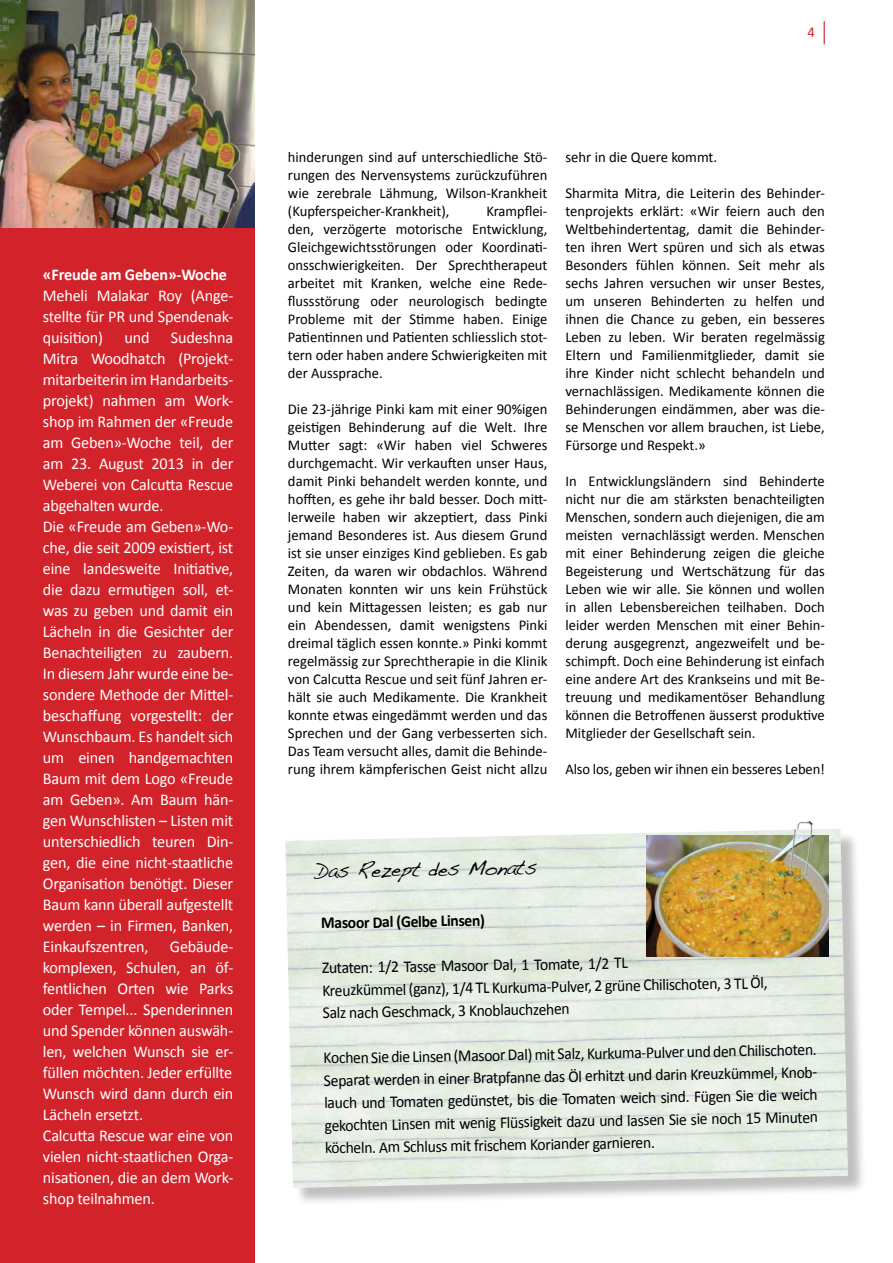
<style>
.page{position:relative;width:893px;height:1263px;background:#fff}
.page>*{position:absolute;margin:0;border:0;box-sizing:border-box;transform-origin:0 0}
.t1{font:21px "Handwriting Dakota";color:#000;scale:.95 1}
.t2{font:16.5px/21px "Calibri";letter-spacing:-.01em;color:#fff}
.t3{font:16.5px/22.5px "Calibri";color:#000;scale:.95 1}
.t4{font:700 16.5px "Calibri";color:#000;scale:.95 1}
.t5{font:700 16.5px "Calibri";letter-spacing:-.01em;color:#fff}
.t6{font:15px/18px "Calibri";color:#000;text-align:justify}
.t7{font:15px "Calibri";color:#d32027}
</style>
<div class="page">
<div style="left:0;top:0;width:255px;height:1263px;background:#d2232a"></div>
<svg style="left:824px;top:21px;width:1px;height:23px"></svg>
<img style="left:0;top:0;width:255px;height:228px">
<div style="left:288px;top:831px;width:578px;height:375px;background:#000;opacity:.25"></div>
<img style="left:285px;top:829px;width:563px;height:359px">
<img style="left:646px;top:835px;width:183px;height:121px">
<img style="left:770px;top:821px;width:64px;height:61px">
<p class="t5" style="left:43px;top:264px;width:186px">«Freude am Geben»-Woche</p>
<p class="t2" style="left:43px;top:285px;width:192px;text-align:justify">Meheli Malakar Roy (Ange&shy;stellte für PR und Spendenak&shy;quisition)</p>
<p class="t2" style="left:43px;top:327px;width:192px;text-indent:128px">Sudeshna<br>Mitra Woodhatch (Projekt&shy;mitarbeiterin im Handarbeits&shy;projekt) nahmen am Work&shy;shop im Rahmen der «Freude am Geben»-Woche teil, der am 23. August 2013 in der<br>Weberei von Calcutta Rescue abgehalten wurde.<br>Die «Freude am Geben»-Wo&shy;che, die seit 2009 existiert, ist eine landesweite Initiative, die dazu ermutigen soll, et&shy;was zu geben und damit ein<br>Lächeln in die Gesichter der<br>Benachteiligten zu zaubern.<br>In diesem Jahr wurde eine be&shy;sondere Methode der Mittel&shy;beschaffung vorgestellt: der<br>Wunschbaum. Es handelt sich um einen handgemachten<br>Baum mit dem Logo «Freude am Geben». Am Baum hän&shy;gen Wunschlisten – Listen mit unterschiedlich teuren Din&shy;gen, die eine nicht-staatliche<br>Organisation benötigt. Dieser<br>Baum kann überall aufgestellt werden – in Firmen, Banken,<br>Einkaufszentren,</p>
<p class="t2" style="left:124px;top:327px;width:27px">und</p>
<p class="t2" style="left:43px;top:936px;width:192px;text-indent:127px">Gebäude&shy;komplexen, Schulen, an öf&shy;fentlichen Orten wie Parks oder Tempel... Spenderinnen und Spender können auswäh&shy;len, welchen Wunsch sie er&shy;füllen möchten. Jeder erfüllte<br>Wunsch wird dann durch ein<br>Lächeln ersetzt.<br>Calcutta Rescue war eine von vielen nicht-staatlichen Orga&shy;nisationen, die an dem Work&shy;shop teilnahmen.</p>
<p class="t7" style="left:807px;top:23px;width:9px">4</p>
<p class="t6" style="left:288px;top:148px;width:261px">hinderungen sind auf unterschiedliche Stö&shy;rungen des Nervensystems zurückzuführen wie zerebrale Lähmung, Wilson-Krankheit (Kupferspeicher-Krankheit),</p>
<p class="t6" style="left:288px;top:202px;width:261px;text-indent:198px">Krampflei&shy;den, verzögerte motorische Entwicklung, Gleichgewichtsstörungen oder Koordinati&shy;onsschwierigkeiten. Der Sprechtherapeut arbeitet mit Kranken, welche eine Rede&shy;flussstörung oder neurologisch bedingte Probleme mit der Stimme haben. Einige Patientinnen und Patienten schliesslich stot&shy;tern oder haben andere Schwierigkeiten mit der Aussprache.</p>
<p class="t6" style="left:288px;top:400px;width:261px">Die 23-jährige Pinki kam mit einer 90%igen geistigen Behinderung auf die Welt. Ihre Mutter sagt: «Wir haben viel Schweres durchgemacht. Wir verkauften unser Haus, damit Pinki behandelt werden konnte, und hofften, es gehe ihr bald besser. Doch mitt&shy;lerweile haben wir akzeptiert, dass Pinki jemand Besonderes ist. Aus diesem Grund ist sie unser einziges Kind geblieben. Es gab Zeiten, da waren wir obdachlos. Während Monaten konnten wir uns kein Frühstück und kein Mittagessen leisten; es gab nur ein Abendessen, damit wenigstens Pinki dreimal täglich essen konnte.» Pinki kommt regelmässig zur Sprechtherapie in die Klinik von Calcutta Rescue und seit fünf Jahren er&shy;hält sie auch Medikamente. Die Krankheit konnte etwas eingedämmt werden und das Sprechen und der Gang verbesserten sich.<br>Das Team versucht alles, damit die Behinde&shy;rung ihrem kämpferischen Geist nicht allzu</p>
<p class="t6" style="left:565px;top:148px;width:153px">sehr in die Quere kommt.</p>
<p class="t6" style="left:565px;top:184px;width:261px">Sharmita Mitra, die Leiterin des Behinder&shy;tenprojekts erklärt: «Wir feiern auch den Weltbehindertentag, damit die Behinder&shy;ten ihren Wert spüren und sich als etwas Besonders fühlen können. Seit mehr als sechs Jahren versuchen wir unser Bestes, um unseren Behinderten zu helfen und ihnen die Chance zu geben, ein besseres Leben zu leben. Wir beraten regelmässig Eltern und Familienmitglieder, damit sie ihre Kinder nicht schlecht behandeln und vernachlässigen. Medikamente können die Behinderungen eindämmen, aber was die&shy;se Menschen vor allem brauchen, ist Liebe, Fürsorge und Respekt.»</p>
<p class="t6" style="left:565px;top:472px;width:261px">In Entwicklungsländern sind Behinderte nicht nur die am stärksten benachteiligten Menschen, sondern auch diejenigen, die am meisten vernachlässigt werden. Menschen mit einer Behinderung zeigen die gleiche Begeisterung und Wertschätzung für das Leben wie wir alle. Sie können und wollen in allen Lebensbereichen teilhaben. Doch leider werden Menschen mit einer Behin&shy;derung ausgegrenzt, angezweifelt und be&shy;schimpft. Doch eine Behinderung ist einfach eine andere Art des Krankseins und mit Be&shy;treuung und medikamentöser Behandlung können die Betroffenen äusserst produktive Mitglieder der Gesellschaft sein.</p>
<p class="t6" style="left:565px;top:760px;width:261px">Also los, geben wir ihnen ein besseres Leben!</p>
<h1 class="t1" style="left:315px;top:858px;width:235px;rotate:-1deg">Das Rezept des Monats</h1>
<p class="t4" style="left:321px;top:912px;width:174px;rotate:-1deg">Masoor Dal (Gelbe Linsen)</p>
<p class="t3" style="left:322px;top:957px;width:470px;rotate:-1deg">Zutaten: 1/2 Tasse Masoor Dal, 1 Tomate, 1/2 TL<br>Kreuzkümmel (ganz), 1/4 TL Kurkuma-Pulver, 2 grüne Chilischoten, 3 TL Öl,<br>Salz nach Geschmack, 3 Knoblauchzehen</p>
<p class="t3" style="left:323px;top:1047px;width:525px;rotate:-1deg">Kochen Sie die Linsen (Masoor Dal) mit Salz, Kurkuma-Pulver und den Chilischoten.<br>Separat werden in einer Bratpfanne das Öl erhitzt und darin Kreuzkümmel, Knob&shy;lauch und Tomaten gedünstet, bis die Tomaten weich sind. Fügen Sie die weich gekochten Linsen mit wenig Flüssigkeit dazu und lassen Sie sie noch 15 Minuten köcheln. Am Schluss mit frischem Koriander garnieren.</p>
</div>
